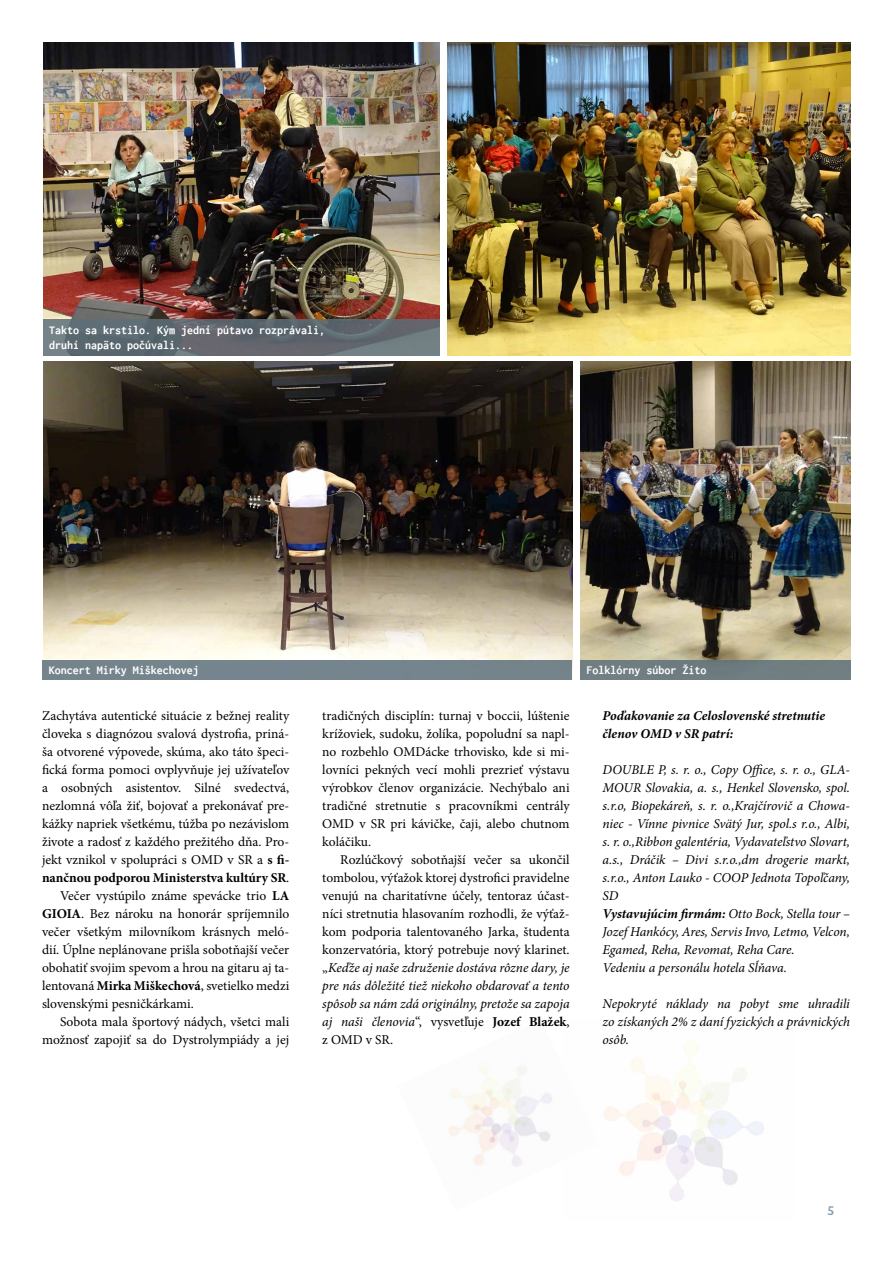
<style>
.page{position:relative;width:893px;height:1263px;background:#fff}
.page>*{position:absolute;margin:0;border:0;box-sizing:border-box;transform-origin:0 0}
.t1{font:13.5px/18px "Minion Pro";color:#000;text-align:justify}
.t2{font:italic 13.5px/18px "Minion Pro";letter-spacing:-.005em;color:#000}
.t3{font:italic 700 13.5px/18px "Minion Pro";color:#000}
.t4{font:700 13.5px "Minion Pro";color:#000}
.t5{font:13.5px "Bree";color:#849daa}
.t6{font:700 12px/14.4px "Inconsolata";color:#fff}
.s1{font-weight:700}
.s2{font-weight:400}
.s3{font-style:italic}
</style>
<div class="page">
<img style="left:603px;top:1043px;width:161px;height:158px">
<img style="left:447px;top:1064px;width:105px;height:103px">
<img style="left:43px;top:362px;width:530px;height:317px">
<img style="left:43px;top:43px;width:397px;height:276px">
<img style="left:447px;top:43px;width:403px;height:312px">
<img style="left:580px;top:362px;width:270px;height:298px">
<svg style="left:43px;top:319px;width:397px;height:36px;background:#616b72"></svg>
<div style="left:43px;top:660px;width:529px;height:19px;background:#75848c"></div>
<div style="left:580px;top:660px;width:270px;height:19px;background:#707e81"></div>
<p class="t6" style="left:49px;top:323px;width:278px">Takto sa krstilo. Kým jední pútavo rozprávali, druhí napäto počúvali...</p>
<p class="t6" style="left:49px;top:662px;width:151px">Koncert Mirky Miškechovej</p>
<p class="t6" style="left:586px;top:662px;width:121px">Folklórny súbor Žito</p>
<p class="t1" style="left:42px;top:707px;width:249px">Zachytáva autentické situácie z bežnej reality</p>
<p class="t1" style="left:42px;top:725px;width:249px">človeka s diagnózou svalová dystrofia, priná-</p>
<p class="t1" style="left:42px;top:743px;width:249px">ša otvorené výpovede, skúma, ako táto špeci-</p>
<p class="t1" style="left:42px;top:761px;width:249px">fická forma pomoci ovplyvňuje jej užívateľov</p>
<p class="t1" style="left:42px;top:779px;width:249px">a osobných asistentov. Silné svedectvá,</p>
<p class="t1" style="left:42px;top:797px;width:249px">nezlomná vôľa žiť, bojovať a prekonávať pre-</p>
<p class="t1" style="left:42px;top:815px;width:249px">kážky napriek všetkému, túžba po nezávislom</p>
<p class="t1" style="left:42px;top:833px;width:249px">živote a radosť z každého prežitého dňa. Pro-</p>
<p class="t1" style="left:42px;top:851px;width:249px">jekt vznikol v spolupráci s OMD v SR a <span class="s1">s fi-</span></p>
<p class="t4" style="left:42px;top:868px;width:249px">nančnou podporou Ministerstva kultúry SR<span class="s2">.</span></p>
<p class="t1" style="left:60px;top:887px;width:231px">Večer vystúpilo známe spevácke trio <span class="s1">LA</span></p>
<p class="t1" style="left:42px;top:905px;width:249px"><span class="s1">GIOIA</span>. Bez nároku na honorár spríjemnilo</p>
<p class="t1" style="left:42px;top:923px;width:249px">večer všetkým milovníkom krásnych meló-</p>
<p class="t1" style="left:42px;top:941px;width:249px">dií. Úplne neplánovane prišla sobotňajší večer</p>
<p class="t1" style="left:42px;top:959px;width:249px">obohatiť svojim spevom a hrou na gitaru aj ta-</p>
<p class="t1" style="left:42px;top:977px;width:249px">lentovaná <span class="s1">Mirka Miškechová</span>, svetielko medzi</p>
<p class="t1" style="left:42px;top:995px;width:153px">slovenskými pesničkárkami.</p>
<p class="t1" style="left:60px;top:1013px;width:231px">Sobota mala športový nádych, všetci mali</p>
<p class="t1" style="left:42px;top:1031px;width:249px">možnosť zapojiť sa do Dystrolympiády a jej</p>
<p class="t1" style="left:322px;top:707px;width:249px">tradičných disciplín: turnaj v boccii, lúštenie krížoviek, sudoku, žolíka, popoludní sa napl&shy;no rozbehlo OMDácke trhovisko, kde si mi&shy;lovníci pekných vecí mohli prezrieť výstavu výrobkov členov organizácie. Nechýbalo ani tradičné stretnutie s pracovníkmi centrály OMD v SR pri kávičke, čaji, alebo chutnom koláčiku.</p>
<p class="t1" style="left:322px;top:851px;width:249px;text-indent:18px">Rozlúčkový sobotňajší večer sa ukončil tombolou, výťažok ktorej dystrofici pravidelne venujú na charitatívne účely, tentoraz účast&shy;níci stretnutia hlasovaním rozhodli, že výťaž&shy;kom podporia talentovaného Jarka, študenta konzervatória, ktorý potrebuje nový klarinet. „<span class="s3">Keďže aj naše združenie dostáva rôzne dary, je pre nás dôležité tiež niekoho obdarovať a tento spôsob sa nám zdá originálny, pretože sa zapoja aj naši členovia</span>“, vysvetľuje <span class="s1">Jozef Blažek</span>, z OMD v SR.</p>
<p class="t3" style="left:603px;top:706px;width:224px">Poďakovanie za Celoslovenské stretnutie členov OMD v SR patrí:</p>
<p class="t2" style="left:603px;top:761px;width:249px">DOUBLE P, s. r. o., Copy Office, s. r. o., GLA-MOUR Slovakia, a. s., Henkel Slovensko, spol. s.r.o, Biopekáreň, s. r. o.,Krajčírovič a Chowa&shy;niec - Vínne pivnice Svätý Jur, spol.s r.o., Albi, s. r. o.,Ribbon galentéria, Vydavateľstvo Slovart, a.s., Dráčik – Divi s.r.o.,dm drogerie markt, s.r.o., Anton Lauko - COOP Jednota Topoľčany, SD<br><span class="s1">Vystavujúcim firmám:</span> Otto Bock, Stella tour – Jozef Hankócy, Ares, Servis Invo, Letmo, Velcon, Egamed, Reha, Revomat, Reha Care.<br>Vedeniu a personálu hotela Sĺňava.</p>
<p class="t2" style="left:603px;top:994px;width:249px;text-align:justify">Nepokryté náklady na pobyt sme uhradili zo získaných 2% z daní fyzických a právnických osôb.</p>
<p class="t5" style="left:827px;top:1203px;width:8px">5</p>
</div>
